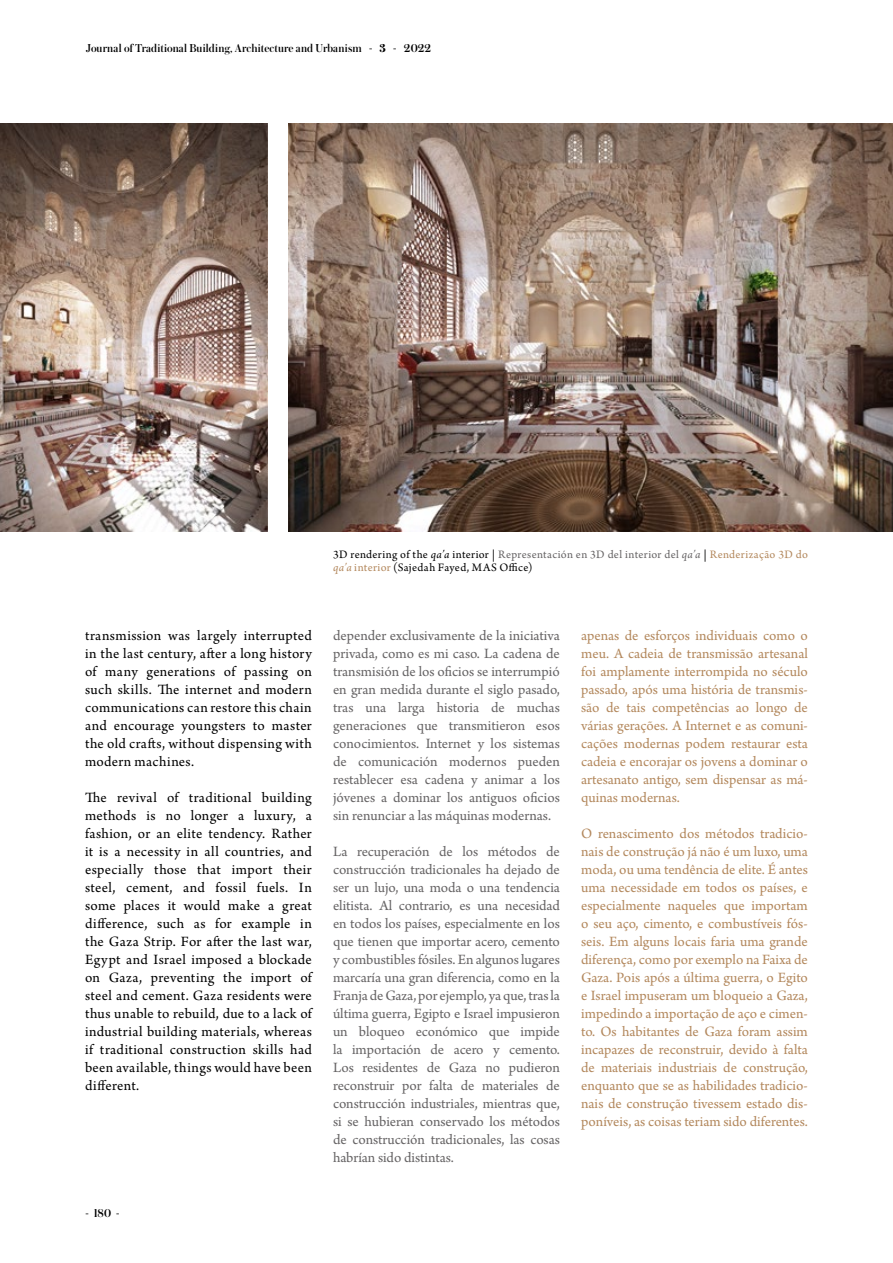
<style>
.page{position:relative;width:893px;height:1263px;background:#fff}
.page>*{position:absolute;margin:0;border:0;box-sizing:border-box;transform-origin:0 0}
.t1{font:15px/18px "Arno Pro";letter-spacing:-.005em;color:#666465;text-align:justify}
.t2{font:15px/18px "Arno Pro";letter-spacing:-.005em;color:#b3885d;text-align:justify}
.t3{font:15px/18px "Arno Pro";letter-spacing:.02em;color:#000;text-align:justify}
.t4{font:12px/13.5px "Arno Pro";letter-spacing:.025em;color:#000}
.t5{font:500 12px "Austin";letter-spacing:.01em;color:#000}
.s1{font-weight:700}
.s2{font-style:italic}
.s3{color:#666465}
.s4{font-style:italic;color:#666465}
.s5{color:#b3885d}
.s6{font-style:italic;color:#b3885d}
</style>
<div class="page">
<img style="left:0;top:124px;width:268px;height:408px">
<img style="left:289px;top:124px;width:604px;height:408px">
<p class="t5" style="left:86px;top:40px;width:347px">Journal of Traditional Building, Architecture and Urbanism - <span class="s1">3</span> - 2022</p>
<p class="t4" style="left:333px;top:548px;width:476px">3D rendering of the <span class="s2">qa’a</span> interior | <span class="s3">Representación en 3D del interior del</span> <span class="s4">qa’a</span> | <span class="s5">Renderização 3D do </span><span class="s6">qa’a</span> <span class="s5">interior</span> (Sajedah Fayed, MAS Office)</p>
<p class="t3" style="left:85px;top:627px;width:228px">transmission was largely interrupted in the last century, after a long history of many generations of passing on such skills. The internet and modern communications can restore this chain and encourage youngsters to master the old crafts, without dispensing with modern machines.</p>
<p class="t3" style="left:85px;top:789px;width:228px">The revival of traditional building methods is no longer a luxury, a fashion, or an elite tendency. Rather it is a necessity in all countries, and especially those that import their steel, cement, and fossil fuels. In some places it would make a great difference, such as for example in the Gaza Strip. For after the last war, Egypt and Israel imposed a blockade on Gaza, preventing the import of steel and cement. Gaza residents were thus unable to rebuild, due to a lack of industrial building materials, whereas if traditional construction skills had been available, things would have been different.</p>
<p class="t5" style="left:85px;top:1205px;width:36px">- 180 -</p>
<p class="t1" style="left:333px;top:627px;width:228px">depender exclusivamente de la iniciativa privada, como es mi caso. La cadena de transmisión de los oficios se interrumpió en gran medida durante el siglo pasado, tras una larga historia de muchas generaciones que transmitieron esos conocimientos. Internet y los sistemas de comunicación modernos pueden restablecer esa cadena y animar a los jóvenes a dominar los antiguos oficios sin renunciar a las máquinas modernas.</p>
<p class="t1" style="left:333px;top:843px;width:228px">La recuperación de los métodos de construcción tradicionales ha dejado de ser un lujo, una moda o una tendencia elitista. Al contrario, es una necesidad en todos los países, especialmente en los que tienen que importar acero, cemento y combustibles fósiles. En algunos lugares marcaría una gran diferencia, como en la Franja de Gaza, por ejemplo, ya que, tras la última guerra, Egipto e Israel impusieron un bloqueo económico que impide la importación de acero y cemento.<br>Los residentes de Gaza no pudieron reconstruir por falta de materiales de construcción industriales, mientras que, si se hubieran conservado los métodos de construcción tradicionales, las cosas habrían sido distintas.</p>
<p class="t2" style="left:581px;top:627px;width:228px">apenas de esforços individuais como o meu. A cadeia de transmissão artesanal foi amplamente interrompida no século passado, após uma história de transmis&shy;são de tais competências ao longo de várias gerações. A Internet e as comuni&shy;cações modernas podem restaurar esta cadeia e encorajar os jovens a dominar o artesanato antigo, sem dispensar as má&shy;quinas modernas.</p>
<p class="t2" style="left:581px;top:825px;width:228px">O renascimento dos métodos tradicio&shy;nais de construção já não é um luxo, uma moda, ou uma tendência de elite. É antes uma necessidade em todos os países, e especialmente naqueles que importam o seu aço, cimento, e combustíveis fós&shy;seis. Em alguns locais faria uma grande diferença, como por exemplo na Faixa de Gaza. Pois após a última guerra, o Egito e Israel impuseram um bloqueio a Gaza, impedindo a importação de aço e cimen&shy;to. Os habitantes de Gaza foram assim incapazes de reconstruir, devido à falta de materiais industriais de construção, enquanto que se as habilidades tradicio&shy;nais de construção tivessem estado dis&shy;poníveis, as coisas teriam sido diferentes.</p>
</div>
